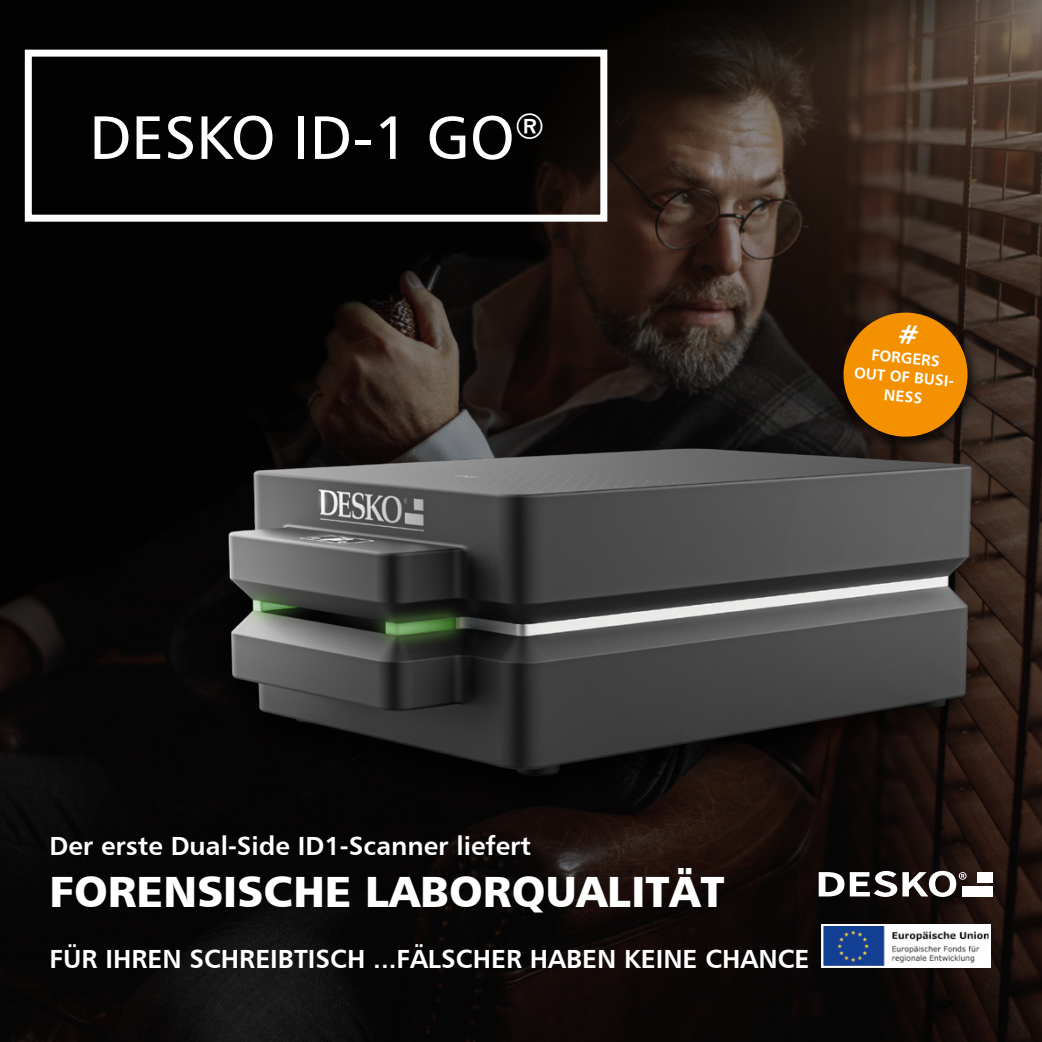
<style>
.page{position:relative;width:1042px;height:1042px;background:#fff}
.page>*{position:absolute;margin:0;border:0;box-sizing:border-box;transform-origin:0 0}
.t1{font:61.25px "Humanist 777 BT Roman B";color:#fff}
.t2{font:43.75px "Humanist 777 BT Black B";color:#fff}
.t3{font:26.25px "Humanist 777 BT Bold B";color:#fff}
.t4{font:15.75px/19.2px "Humanist 777 BT Bold B";color:#fff;text-align:center}
</style>
<div class="page">
<img style="left:0;top:0;width:1042px;height:1042px">
<svg style="left:21px;top:46px;width:590px;height:179px;background:#1c1b1b"></svg>
<svg style="left:819px;top:872px;width:25px;height:24px"></svg>
<svg style="left:850px;top:871px;width:116px;height:26px"></svg>
<div style="left:976px;top:872px;width:16px;height:10px;background:#fff"></div>
<div style="left:962px;top:886px;width:30px;height:10px;background:#fff"></div>
<div style="left:836px;top:305px;width:145px;height:146px;background:#000;opacity:.75"></div>
<img style="left:181px;top:420px;width:833px;height:396px">
<img style="left:824px;top:927px;width:163px;height:37px">
<div style="left:821px;top:924px;width:169px;height:43px;border:2px solid #fff"></div>
<svg style="left:841px;top:310px;width:129px;height:129px;background:#b86f05"></svg>
<h1 class="t1" style="left:89px;top:99px;width:457px">DESKO ID-1 GO<sup>®</sup></h1>
<p class="t4" style="left:857px;top:344px;width:104px;rotate:5deg">FORGERS<br>OUT OF BUSI-<br>NESS</p>
<p class="t3" style="left:50px;top:829px;width:483px">Der erste Dual-Side ID1-Scanner liefert</p>
<h2 class="t2" style="left:50px;top:863px;width:676px">FORENSISCHE LABORQUALITÄT</h2>
<p class="t3" style="left:50px;top:942px;width:761px">FÜR IHREN SCHREIBTISCH ...FÄLSCHER HABEN KEINE CHANCE</p>
</div>
